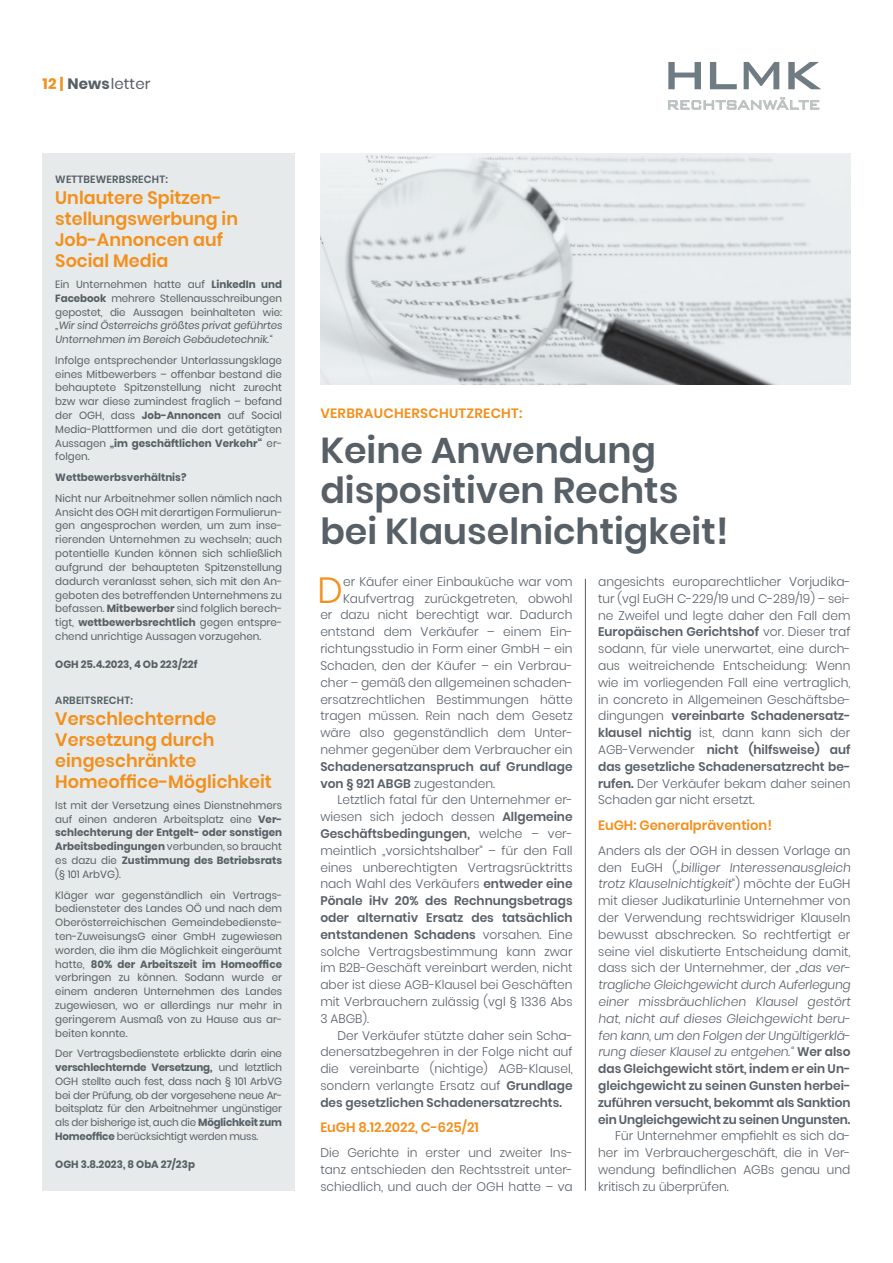
<style>
.page{position:relative;width:893px;height:1263px;background:#fff}
.page>*{position:absolute;margin:0;border:0;box-sizing:border-box;transform-origin:0 0}
.t1{font:500 52.95px "Bank Gothic BT";color:#707c84}
.t2{font:300 36.3px "Poppins";color:#f2901d}
.t3{font:600 36px/40.5px "Poppins";color:#576067}
.t4{font:600 18px/21px "Poppins";color:#f2901d}
.t5{font:300 16.95px "Bank Gothic BT";letter-spacing:-.03em;color:#bbc1c1}
.t6{font:15px "Poppins";letter-spacing:.01em;color:#576067}
.t7{font:600 13.5px "Poppins";color:#f2901d}
.t8{font:600 13.5px "Poppins";letter-spacing:.02em;color:#f2901d}
.t9{font:300 12.45px/16.8px "Poppins";color:#576067;text-align:justify}
.t10{font:600 12.45px/16.8px "Poppins";color:#576067}
.t11{font:10.5px/13.8px "Poppins";color:#576067;text-align:justify}
.t12{font:700 10.5px "Poppins";color:#576067}
.t13{font:600 10.5px "Poppins";letter-spacing:.02em;color:#576067}
.s1{font-weight:700;color:#f2901d}
.s2{font-weight:700}
.s3{font-weight:300}
.s4{font-weight:600}
</style>
<div class="page">
<div style="left:43px;top:153px;width:252px;height:1038px;background:#e7eaea"></div>
<svg style="left:320px;top:153px;width:531px;height:231px;background:#d8dcde"></svg>
<hr style="left:585px;top:579px;width:1px;height:612px;background:#576067">
<p class="t6" style="left:43px;top:75px;width:110px"><span class="s1">12 |</span> <span class="s2">News</span>letter</p>
<p class="t13" style="left:55px;top:173px;width:114px">WETTBEWERBSRECHT:</p>
<h3 class="t4" style="left:55px;top:187px;width:184px">Unlautere Spitzen&shy;stellungswerbung in<br>Job-Annoncen auf<br>Social Media</h3>
<p class="t11" style="left:55px;top:277px;width:230px;text-align:left">Ein Unternehmen hatte auf <span class="s2">LinkedIn und Facebook</span> mehrere Stellenausschreibungen gepostet, die Aussagen beinhalteten wie: „Wirsind Österreichs größtes privatgeführtes Unternehmen im Bereich Gebäudetechnik.“</p>
<p class="t11" style="left:55px;top:353px;width:228px">Infolge entsprechender Unterlassungsklage eines Mitbewerbers – offenbar bestand die behauptete Spitzenstellung nicht zurecht bzw war diese zumindest fraglich – befand der OGH, dass <span class="s2">Job-Annoncen</span> auf Social Media-Plattformen und die dort getätigten Aussagen <span class="s2">„im geschäftlichen Verkehr“</span> er&shy;folgen.</p>
<p class="t12" style="left:55px;top:471px;width:133px">Wettbewerbsverhältnis?</p>
<p class="t11" style="left:55px;top:491px;width:228px">Nicht nur Arbeitnehmer sollen nämlich nach Ansicht des OGH mit derartigen Formulierun&shy;gen angesprochen werden, um zum inse&shy;rierenden Unternehmen zu wechseln; auch potentielle Kunden können sich schließlich aufgrund der behaupteten Spitzenstellung dadurch veranlasst sehen, sich mit den An&shy;geboten des betreffenden Unternehmens zu befassen. <span class="s2">Mitbewerber</span> sind folglich berech&shy;tigt, <span class="s2">wettbewerbsrechtlich</span> gegen entspre&shy;chend unrichtige Aussagen vorzugehen.</p>
<p class="t12" style="left:55px;top:658px;width:144px">OGH 25.4.2023, 4 Ob 223/22f</p>
<p class="t13" style="left:55px;top:694px;width:79px">ARBEITSRECHT:</p>
<h3 class="t4" style="left:55px;top:708px;width:218px">Verschlechternde<br>Versetzung durch eingeschränkte<br>Homeoffice-Möglichkeit</h3>
<p class="t11" style="left:55px;top:798px;width:228px">Ist mit der Versetzung eines Dienstnehmers auf einen anderen Arbeitsplatz eine <span class="s2">Ver&shy;schlechterung der Entgelt- oder sonstigen Arbeitsbedingungen</span> verbunden, so braucht es dazu die <span class="s2">Zustimmung des Betriebsrats </span>(§ 101 ArbVG).</p>
<p class="t11" style="left:55px;top:888px;width:228px">Kläger war gegenständlich ein Vertrags&shy;bediensteter des Landes OÖ und nach dem Oberösterreichischen Gemeindebedienste&shy;ten-ZuweisungsG einer GmbH zugewiesen worden, die ihm die Möglichkeit eingeräumt hatte, <span class="s2">80% der Arbeitszeit im Homeoffice </span>verbringen zu können. Sodann wurde er einem anderen Unternehmen des Landes zugewiesen, wo er allerdings nur mehr in geringerem Ausmaß von zu Hause aus ar&shy;beiten konnte.</p>
<p class="t11" style="left:55px;top:1047px;width:228px">Der Vertragsbedienstete erblickte darin eine <span class="s2">verschlechternde Versetzung,</span> und letztlich OGH stellte auch fest, dass nach § 101 ArbVG bei der Prüfung, ob der vorgesehene neue Ar&shy;beitsplatz für den Arbeitnehmer ungünstiger als der bisherige ist, auch die <span class="s2">Möglichkeit zum Homeoffice</span> berücksichtigt werden muss.</p>
<p class="t12" style="left:55px;top:1158px;width:141px">OGH 3.8.2023, 8 ObA 27/23p</p>
<h1 class="t1" style="left:661px;top:47px;width:163px">HLMK</h1>
<h3 class="t5" style="left:666px;top:96px;width:155px">RECHTSANWÄLTE</h3>
<p class="t8" style="left:320px;top:405px;width:204px">VERBRAUCHERSCHUTZRECHT:</p>
<h3 class="t3" style="left:320px;top:430px;width:410px">Keine Anwendung dispositiven Rechts bei Klauselnichtigkeit!</h3>
<p class="t9" style="left:320px;top:573px;width:254px;text-align:right">er Käufer einer Einbauküche war vom Kaufvertrag zurückgetreten, obwohl<br>er dazu nicht berechtigt war. Dadurch entstand dem Verkäufer – einem Ein&shy;richtungsstudio in Form einer GmbH – ein Schaden, den der Käufer – ein Verbrau&shy;cher – gemäß den allgemeinen schaden&shy;ersatzrechtlichen Bestimmungen hätte tragen müssen. Rein nach dem Gesetz wäre also gegenständlich dem Unter&shy;nehmer gegenüber dem Verbraucher ein</p>
<p class="t10" style="left:320px;top:758px;width:254px">Schadenersatzanspruch auf Grundlage von § 921 ABGB <span class="s3">zugestanden.</span></p>
<p class="t9" style="left:320px;top:792px;width:254px;text-indent:17px">Letztlich fatal für den Unternehmer er&shy;wiesen sich jedoch dessen <span class="s4">Allgemeine Geschäftsbedingungen,</span> welche – ver&shy;meintlich „vorsichtshalber“ – für den Fall eines unberechtigten Vertragsrücktritts nach Wahl des Verkäufers <span class="s4">entweder eine Pönale iHv 20% des Rechnungsbetrags oder alternativ Ersatz des tatsächlich entstandenen Schadens</span> vorsahen. Eine solche Vertragsbestimmung kann zwar im B2B-Geschäft vereinbart werden, nicht aber ist diese AGB-Klausel bei Geschäften mit Verbrauchern zulässig (vgl § 1336 Abs 3 ABGB).</p>
<p class="t9" style="left:320px;top:1027px;width:254px;text-indent:17px">Der Verkäufer stützte daher sein Scha&shy;denersatzbegehren in der Folge nicht auf die vereinbarte (nichtige) AGB-Klausel, sondern verlangte Ersatz auf <span class="s4">Grundlage des gesetzlichen Schadenersatzrechts.</span></p>
<p class="t7" style="left:320px;top:1119px;width:160px">EuGH 8.12.2022, C-625/21</p>
<p class="t9" style="left:320px;top:1144px;width:254px">Die Gerichte in erster und zweiter Ins&shy;tanz entschieden den Rechtsstreit unter&shy;schiedlich, und auch der OGH hatte – va</p>
<h2 class="t2" style="left:318px;top:569px;width:27px">D</h2>
<p class="t9" style="left:598px;top:573px;width:254px">angesichts europarechtlicher Vorjudika&shy;tur (vgl EuGH C-229/19 und C-289/19) – sei&shy;ne Zweifel und legte daher den Fall dem <span class="s4">Europäischen Gerichtshof</span> vor. Dieser traf sodann, für viele unerwartet, eine durch&shy;aus weitreichende Entscheidung: Wenn wie im vorliegenden Fall eine vertraglich, in concreto in Allgemeinen Geschäftsbe&shy;dingungen <span class="s4">vereinbarte Schadenersatz&shy;klausel nichtig</span> ist, dann kann sich der AGB-Verwender <span class="s4">nicht (hilfsweise) auf das gesetzliche Schadenersatzrecht be&shy;rufen.</span> Der Verkäufer bekam daher seinen Schaden gar nicht ersetzt.</p>
<p class="t7" style="left:598px;top:817px;width:175px">EuGH: Generalprävention!</p>
<p class="t9" style="left:598px;top:842px;width:256px;text-align:left">Anders als der OGH in dessen Vorlage an d e n E u G H („ billiger Interessenausgleich trotz Klauselnichtigkeit“) m ö c h t e d e r E u G H mit dieser Judikaturlinie Unternehmer von der Verwendung rechtswidriger Klauseln bewusst abschrecken. So rechtfertigt er seine viel diskutierte Entscheidung damit, dass sich der Unternehmer, der „das ver&shy;tragliche Gleichgewichtdurch Auferlegung einer missbräuchlichen Klausel gestört hat, nicht auf dieses Gleichgewicht beru&shy;fen kann,um den Folgen derUngültigerklä&shy;rung dieser Klausel zu entgehen.“ <span class="s4">We r a l so das Gleichgewicht stört, indem er ein Un&shy;gleichgewicht zu seinen Gunsten herbei&shy;zuführen versucht, bekommt als Sanktion ein Ungleichgewicht zu seinen Ungunsten.</span></p>
<p class="t9" style="left:598px;top:1128px;width:254px;text-indent:17px">Für Unternehmer empfiehlt es sich da&shy;her im Verbrauchergeschäft, die in Ver&shy;wendung befindlichen AGBs genau und kritisch zu überprüfen.</p>
</div>
